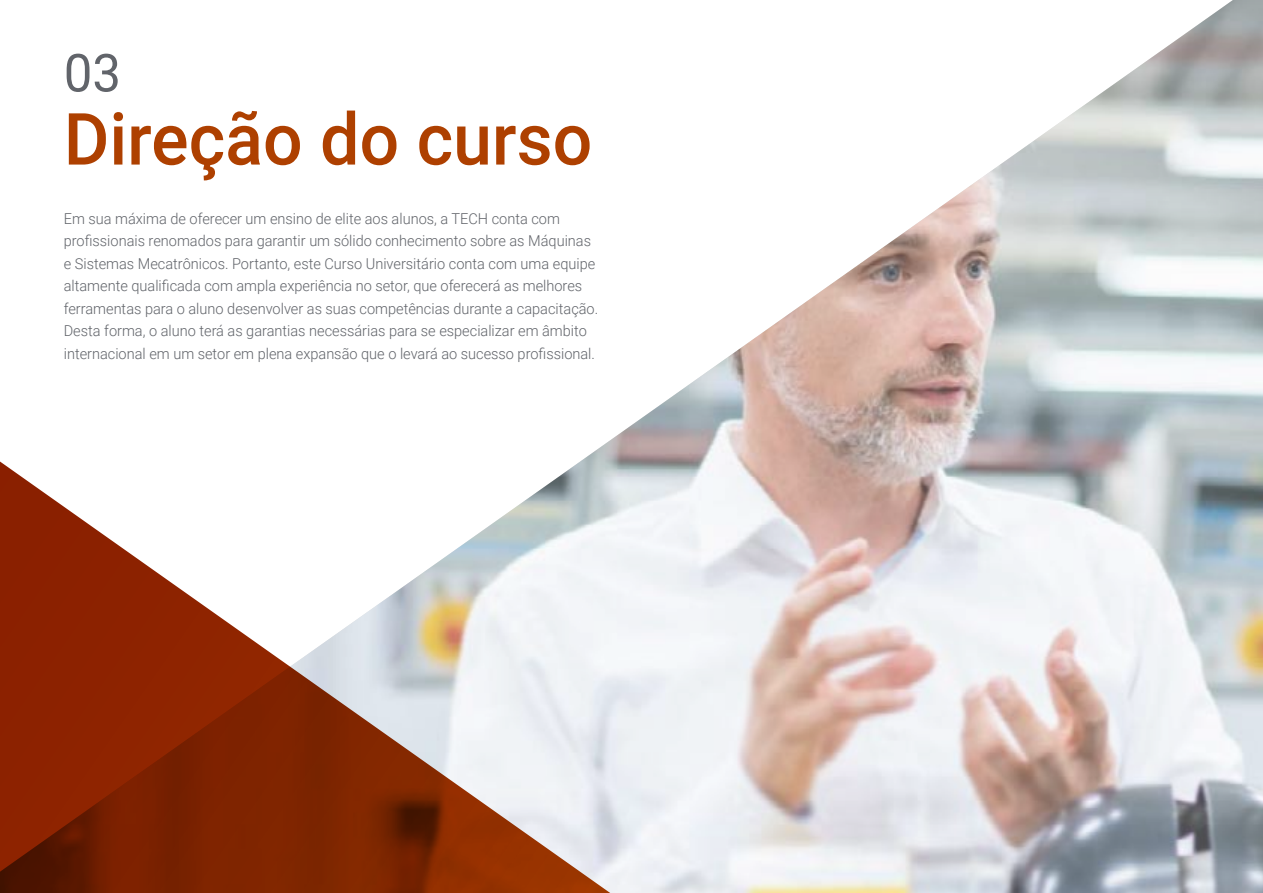
<style>
.page{position:relative;width:1263px;height:893px;background:#fff}
.page>*{position:absolute;margin:0;border:0;box-sizing:border-box;transform-origin:0 0}
.t1{font:500 72px "Roboto";color:#ae4000}
.t2{font:52.5px "Roboto";color:#61646a}
.t3{font:300 15px/22.5px "Roboto";color:#61646a}
</style>
<div class="page">
<img style="left:602px;top:0;width:661px;height:893px">
<svg style="left:0;top:446px;width:640px;height:447px"></svg>
<h2 class="t2" style="left:64px;top:36px;width:59px">03</h2>
<h1 class="t1" style="left:64px;top:89px;width:530px">Direção do curso</h1>
<p class="t3" style="left:64px;top:207px;width:536px">Em sua máxima de oferecer um ensino de elite aos alunos, a TECH conta com profissionais renomados para garantir um sólido conhecimento sobre as Máquinas e Sistemas Mecatrônicos. Portanto, este Curso Universitário conta com uma equipe altamente qualificada com ampla experiência no setor, que oferecerá as melhores ferramentas para o aluno desenvolver as suas competências durante a capacitação.<br>Desta forma, o aluno terá as garantias necessárias para se especializar em âmbito internacional em um setor em plena expansão que o levará ao sucesso profissional.</p>
</div>
